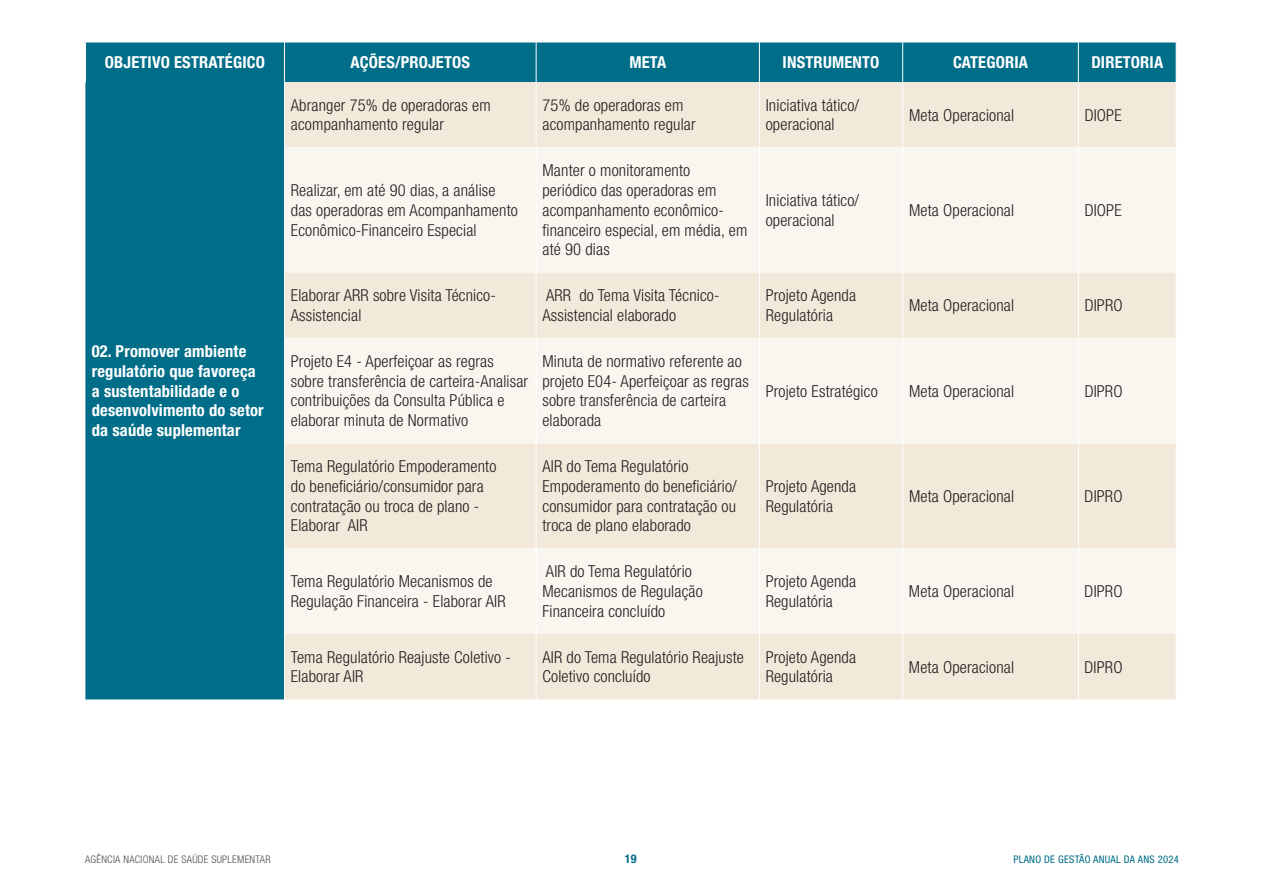
<style>
.page{position:relative;width:1263px;height:893px;background:#fff}
.page>*{position:absolute;margin:0;border:0;box-sizing:border-box;transform-origin:0 0}
.t1{font:300 condensed 16.5px/19.8px "Helvetica Neue LT Std";letter-spacing:.01em;color:#231f20}
.t2{font:700 condensed 16.5px/19.8px "Helvetica Neue LT Std";letter-spacing:.01em;color:#fff}
.t3{font:700 condensed 12px "Helvetica Neue LT Std";color:#006d89}
.t4{font:300 condensed 10.5px "Helvetica Neue LT Std";letter-spacing:.025em;color:#4b4c4d}
.t5{font:condensed 10.5px "Helvetica Neue LT Std";letter-spacing:.025em;color:#006d89}
</style>
<div class="page">
<div style="left:85px;top:43px;width:1091px;height:656px;background:#006d89"></div>
<div style="left:285px;top:82px;width:891px;height:617px;background:#f2e9da"></div>
<svg style="left:285px;top:147px;width:891px;height:487px;fill:#f9f6f0"></svg>
<hr style="left:284px;top:43px;width:1px;height:39px;background:#fff">
<hr style="left:536px;top:43px;width:1px;height:39px;background:#fff">
<hr style="left:759px;top:43px;width:1px;height:39px;background:#fff">
<hr style="left:902px;top:43px;width:1px;height:39px;background:#fff">
<hr style="left:1078px;top:43px;width:1px;height:39px;background:#fff">
<hr style="left:536px;top:82px;width:1px;height:65px;background:#fff">
<hr style="left:759px;top:82px;width:1px;height:65px;background:#fff">
<hr style="left:902px;top:82px;width:1px;height:65px;background:#fff">
<hr style="left:1078px;top:82px;width:1px;height:65px;background:#fff">
<hr style="left:536px;top:147px;width:1px;height:125px;background:#fff">
<hr style="left:759px;top:147px;width:1px;height:125px;background:#fff">
<hr style="left:902px;top:147px;width:1px;height:125px;background:#fff">
<hr style="left:1078px;top:147px;width:1px;height:125px;background:#fff">
<hr style="left:536px;top:272px;width:1px;height:66px;background:#fff">
<hr style="left:759px;top:272px;width:1px;height:66px;background:#fff">
<hr style="left:902px;top:272px;width:1px;height:66px;background:#fff">
<hr style="left:1078px;top:272px;width:1px;height:66px;background:#fff">
<hr style="left:536px;top:338px;width:1px;height:105px;background:#fff">
<hr style="left:759px;top:338px;width:1px;height:105px;background:#fff">
<hr style="left:902px;top:338px;width:1px;height:105px;background:#fff">
<hr style="left:1078px;top:338px;width:1px;height:105px;background:#fff">
<hr style="left:536px;top:443px;width:1px;height:105px;background:#fff">
<hr style="left:759px;top:443px;width:1px;height:105px;background:#fff">
<hr style="left:902px;top:443px;width:1px;height:105px;background:#fff">
<hr style="left:1078px;top:443px;width:1px;height:105px;background:#fff">
<hr style="left:536px;top:548px;width:1px;height:86px;background:#fff">
<hr style="left:759px;top:548px;width:1px;height:86px;background:#fff">
<hr style="left:902px;top:548px;width:1px;height:86px;background:#fff">
<hr style="left:1078px;top:548px;width:1px;height:86px;background:#fff">
<hr style="left:536px;top:634px;width:1px;height:65px;background:#fff">
<hr style="left:759px;top:634px;width:1px;height:65px;background:#fff">
<hr style="left:902px;top:634px;width:1px;height:65px;background:#fff">
<hr style="left:1078px;top:634px;width:1px;height:65px;background:#fff">
<hr style="left:85px;top:43px;width:1px;height:39px;background:#fff">
<hr style="left:284px;top:82px;width:1px;height:65px;background:#fff">
<hr style="left:284px;top:147px;width:1px;height:125px;background:#fff">
<hr style="left:284px;top:272px;width:1px;height:66px;background:#fff">
<hr style="left:284px;top:338px;width:1px;height:105px;background:#fff">
<hr style="left:284px;top:443px;width:1px;height:105px;background:#fff">
<hr style="left:284px;top:548px;width:1px;height:86px;background:#fff">
<hr style="left:284px;top:634px;width:1px;height:65px;background:#fff">
<p class="t2" style="left:105px;top:52px;width:162px">OBJETIVO ESTRATÉGICO</p>
<p class="t2" style="left:351px;top:52px;width:121px">AÇÕES/PROJETOS</p>
<p class="t2" style="left:629px;top:52px;width:38px">META</p>
<p class="t2" style="left:783px;top:52px;width:98px">INSTRUMENTO</p>
<p class="t2" style="left:953px;top:52px;width:76px">CATEGORIA</p>
<p class="t2" style="left:1091px;top:52px;width:73px">DIRETORIA</p>
<p class="t1" style="left:291px;top:95px;width:201px">Abranger 75% de operadoras em acompanhamento regular</p>
<p class="t1" style="left:542px;top:95px;width:155px">75% de operadoras em acompanhamento regular</p>
<p class="t1" style="left:766px;top:95px;width:95px">Iniciativa tático/ operacional</p>
<p class="t1" style="left:909px;top:105px;width:107px">Meta Operacional</p>
<p class="t1" style="left:1085px;top:105px;width:38px">DIOPE</p>
<p class="t2" style="left:92px;top:341px;width:173px">02. Promover ambiente regulatório que favoreça a sustentabilidade e o desenvolvimento do setor da saúde suplementar</p>
<p class="t1" style="left:291px;top:180px;width:228px">Realizar, em até 90 dias, a análise das operadoras em Acompanhamento<br>Econômico-Financeiro Especial</p>
<p class="t1" style="left:542px;top:160px;width:206px">Manter o monitoramento periódico das operadoras em acompanhamento econômico&shy;financeiro especial, em média, em até 90 dias</p>
<p class="t1" style="left:766px;top:190px;width:95px">Iniciativa tático/ operacional</p>
<p class="t1" style="left:909px;top:200px;width:107px">Meta Operacional</p>
<p class="t1" style="left:1085px;top:200px;width:38px">DIOPE</p>
<p class="t1" style="left:291px;top:285px;width:207px">Elaborar ARR sobre Visita Técnico-<br>Assistencial</p>
<p class="t1" style="left:542px;top:285px;width:179px">ARR do Tema Visita Técnico-<br>Assistencial elaborado</p>
<p class="t1" style="left:766px;top:285px;width:92px">Projeto Agenda<br>Regulatória</p>
<p class="t1" style="left:909px;top:295px;width:107px">Meta Operacional</p>
<p class="t1" style="left:1085px;top:295px;width:39px">DIPRO</p>
<p class="t1" style="left:291px;top:351px;width:239px">Projeto E4 - Aperfeiçoar as regras sobre transferência de carteira-Analisar contribuições da Consulta Pública e elaborar minuta de Normativo</p>
<p class="t1" style="left:542px;top:351px;width:208px">Minuta de normativo referente ao projeto E04- Aperfeiçoar as regras sobre transferência de carteira elaborada</p>
<p class="t1" style="left:766px;top:381px;width:113px">Projeto Estratégico</p>
<p class="t1" style="left:909px;top:381px;width:107px">Meta Operacional</p>
<p class="t1" style="left:1085px;top:381px;width:39px">DIPRO</p>
<p class="t1" style="left:291px;top:456px;width:207px">Tema Regulatório Empoderamento do beneficiário/consumidor para contratação ou troca de plano -<br>Elaborar AIR</p>
<p class="t1" style="left:542px;top:456px;width:196px">AIR do Tema Regulatório<br>Empoderamento do beneficiário/ consumidor para contratação ou troca de plano elaborado</p>
<p class="t1" style="left:766px;top:476px;width:92px">Projeto Agenda<br>Regulatória</p>
<p class="t1" style="left:909px;top:486px;width:107px">Meta Operacional</p>
<p class="t1" style="left:1085px;top:486px;width:39px">DIPRO</p>
<p class="t1" style="left:291px;top:571px;width:216px">Tema Regulatório Mecanismos de<br>Regulação Financeira - Elaborar AIR</p>
<p class="t1" style="left:542px;top:561px;width:162px">AIR do Tema Regulatório<br>Mecanismos de Regulação<br>Financeira concluído</p>
<p class="t1" style="left:766px;top:571px;width:92px">Projeto Agenda<br>Regulatória</p>
<p class="t1" style="left:909px;top:581px;width:107px">Meta Operacional</p>
<p class="t1" style="left:1085px;top:581px;width:39px">DIPRO</p>
<p class="t1" style="left:291px;top:647px;width:222px">Tema Regulatório Reajuste Coletivo -<br>Elaborar AIR</p>
<p class="t1" style="left:542px;top:647px;width:203px">AIR do Tema Regulatório Reajuste<br>Coletivo concluído</p>
<p class="t1" style="left:766px;top:647px;width:92px">Projeto Agenda<br>Regulatória</p>
<p class="t1" style="left:909px;top:657px;width:107px">Meta Operacional</p>
<p class="t1" style="left:1084px;top:657px;width:39px">DIPRO</p>
<p class="t4" style="left:85px;top:853px;width:187px">AGÊNCIA NACIONAL DE SAÚDE SUPLEMENTAR</p>
<p class="t3" style="left:625px;top:851px;width:13px">19</p>
<p class="t5" style="left:1013px;top:853px;width:167px">PLANO DE GESTÃO ANUAL DA ANS 2024</p>
</div>
